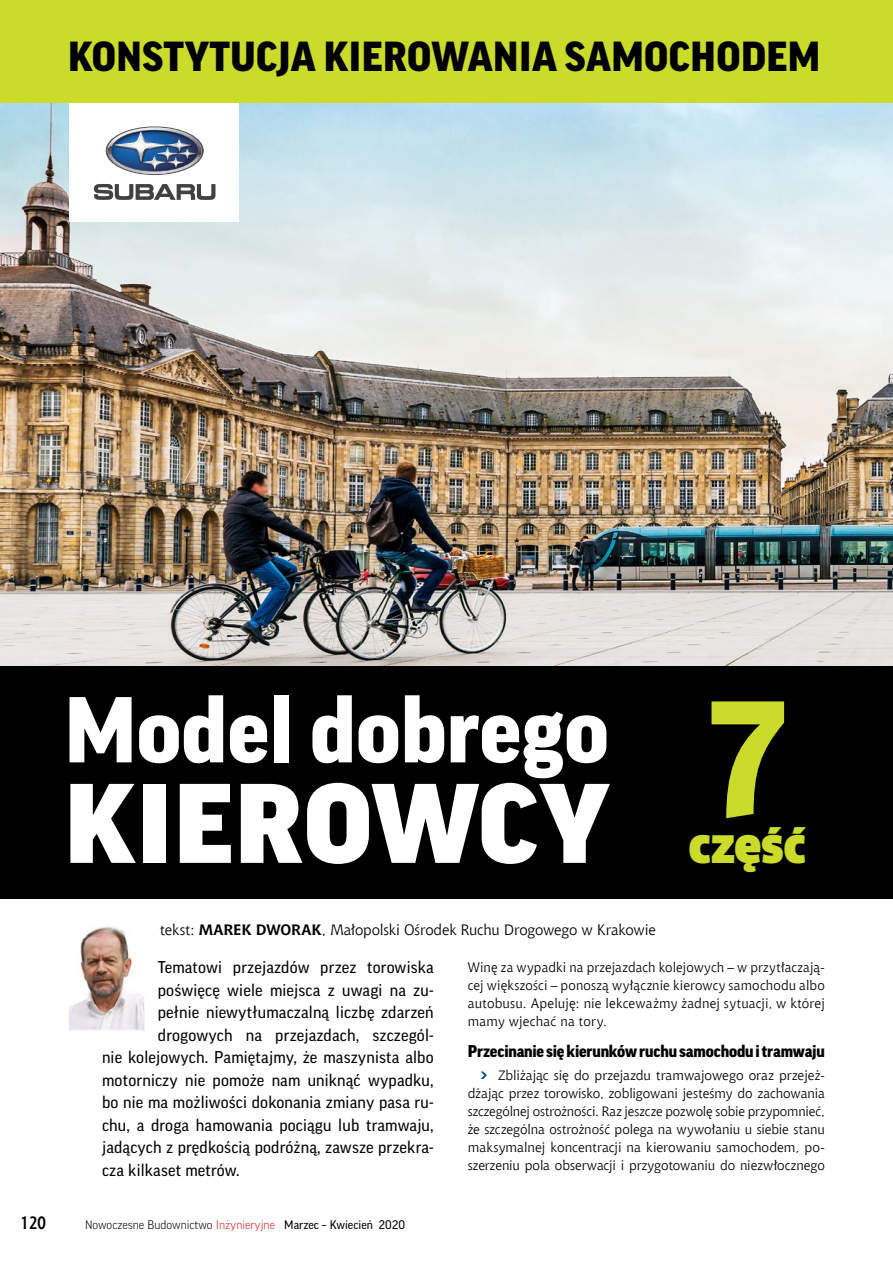
<style>
.page{position:relative;width:893px;height:1263px;background:#fff}
.page>*{position:absolute;margin:0;border:0;box-sizing:border-box;transform-origin:0 0}
.t1{font:172.5px "Fago No Exb Caps";color:#cbdb2a;scale:.94 1}
.t2{font:900 135px "Good Pro";letter-spacing:.01em;color:#fff}
.t3{font:900 90px "Good Pro";color:#fff}
.t4{font:900 45px "Clan Pro";letter-spacing:-.005em;color:#cbdb2a}
.t5{font:900 40.5px "Good Pro";color:#000}
.t6{font:700 18px "Aerton Cnd EFN";color:#000}
.t7{font:16.5px "Good Pro";letter-spacing:.01em;color:#000}
.t8{font:900 16.5px "Good Pro";letter-spacing:-.01em;color:#000}
.t9{font:15px "Chianti EU";letter-spacing:-.01em;color:#000}
.t10{font:13.5px/18px "Chianti EU";letter-spacing:.005em;color:#000;text-align:justify}
.t11{font:300 12px "Good Pro";color:#000}
.s1{font-weight:700}
.s2{color:#d2232a}
.s3{font-weight:400}
</style>
<div class="page">
<img style="left:70px;top:926px;width:73px;height:102px">
<div style="left:68px;top:921px;width:77px;height:109px;border:1px solid #fff"></div>
<img style="left:0;top:102px;width:893px;height:564px">
<div style="left:69px;top:101px;width:170px;height:121px;background:#fff"></div>
<svg style="left:94px;top:184px;width:121px;height:16px"></svg>
<svg style="left:106px;top:127px;width:97px;height:48px"></svg>
<div style="left:0;top:666px;width:893px;height:233px;background:#000"></div>
<div style="left:0;top:0;width:893px;height:102px;background:#cbdb2a"></div>
<h3 class="t5" style="left:68px;top:34px;width:47px">Konstytucja</h3>
<h3 class="t5" style="left:324px;top:34px;width:25px">kierowania</h3>
<h3 class="t5" style="left:565px;top:34px;width:26px">samoc</h3>
<h3 class="t5" style="left:691px;top:34px;width:52px">hodem</h3>
<h3 class="t3" style="left:64px;top:680px;width:546px">Model dobrego</h3>
<h2 class="t2" style="left:64px;top:739px;width:545px">kierowcy</h2>
<p class="t9" style="left:160px;top:920px;width:497px">tekst: <span class="s1">MAREK DWORAK</span>, Małopolski Ośrodek Ruchu Drogowego w Krakowie</p>
<h1 class="t1" style="left:710px;top:635px;width:82px">7</h1>
<h3 class="t4" style="left:689px;top:820px;width:118px">część</h3>
<p class="t7" style="left:158px;top:958px;width:277px">Tematowi przejazdów przez torowiska</p>
<p class="t7" style="left:158px;top:980px;width:277px">poświęcę wiele miejsca z uwagi na zu-</p>
<p class="t7" style="left:158px;top:1003px;width:277px">pełnie niewytłumaczalną liczbę zdarzeń</p>
<p class="t7" style="left:158px;top:1025px;width:277px">drogowych na przejazdach, szczegól-</p>
<p class="t7" style="left:102px;top:1048px;width:333px">nie kolejowych. Pamiętajmy, że maszynista albo</p>
<p class="t7" style="left:102px;top:1070px;width:333px">motorniczy nie pomoże nam uniknąć wypadku,</p>
<p class="t7" style="left:102px;top:1093px;width:333px">bo nie ma możliwości dokonania zmiany pasa ru-</p>
<p class="t7" style="left:102px;top:1115px;width:333px">chu, a droga hamowania pociągu lub tramwaju,</p>
<p class="t7" style="left:102px;top:1138px;width:333px">jadących z prędkością podróżną, zawsze przekra-</p>
<p class="t7" style="left:102px;top:1160px;width:139px">cza kilkaset metrów.</p>
<h3 class="t6" style="left:21px;top:1212px;width:27px">120</h3>
<p class="t11" style="left:85px;top:1218px;width:322px">Nowoczesne Budownictwo <span class="s2">Inżynieryjne</span> <span class="s3">Marzec – Kwiecień 2020</span></p>
<p class="t10" style="left:468px;top:958px;width:359px">Winę za wypadki na przejazdach kolejowych – w przytłaczają&shy;cej większości – ponoszą wyłącznie kierowcy samochodu albo autobusu. Apeluję: nie lekceważmy żadnej sytuacji, w której mamy wjechać na tory.</p>
<p class="t8" style="left:468px;top:1042px;width:359px">Przecinanie się kierunków ruchu samochodu i tramwaju</p>
<p class="t10" style="left:468px;top:1066px;width:359px;text-indent:30px">Zbliżając się do przejazdu tramwajowego oraz przejeż&shy;dżając przez torowisko, zobligowani jesteśmy do zachowania szczególnej ostrożności. Raz jeszcze pozwolę sobie przypomnieć, że szczególna ostrożność polega na wywołaniu u siebie stanu maksymalnej koncentracji na kierowaniu samochodem, po&shy;szerzeniu pola obserwacji i przygotowaniu do niezwłocznego</p>
</div>
